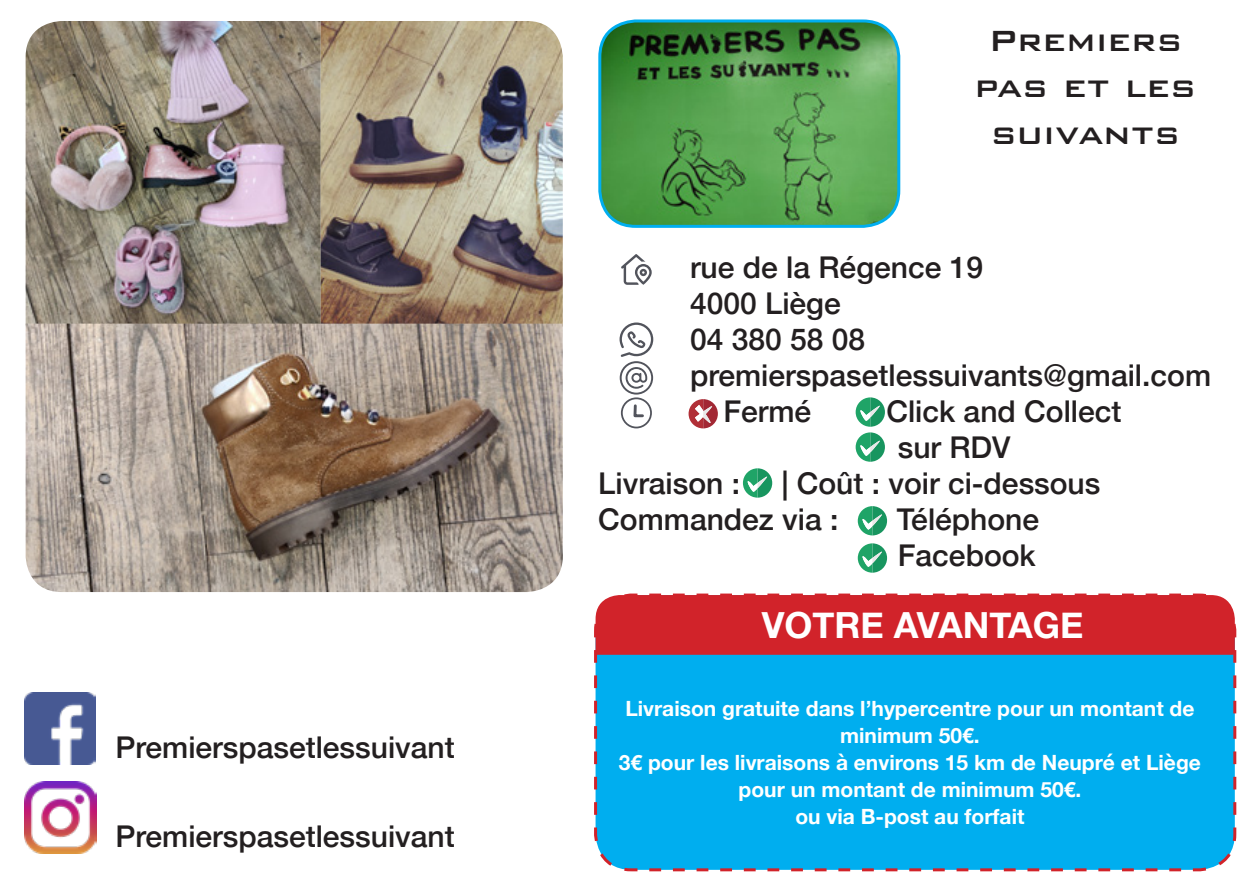
<style>
.page{position:relative;width:1259px;height:893px;background:#fff}
.page>*{position:absolute;margin:0;border:0;box-sizing:border-box;transform-origin:0 0}
.t1{font:500 39px/46.8px "Bank Gothic BT";color:#231f20;text-align:center}
.t2{font:700 36px "Helvetica Neue";color:#fff}
.t3{font:500 30px/36px "Helvetica Neue";color:#231f20}
.t4{font:700 21px/27px "Helvetica Neue";color:#fff;text-align:center}
</style>
<div class="page">
<img style="left:600px;top:21px;width:299px;height:205px">
<div style="left:598px;top:19px;width:302px;height:209px;border:3px solid #00aeef;border-radius:36px"></div>
<svg style="left:594px;top:628px;width:643px;height:244px;background:#14ade9"></svg>
<svg style="left:857px;top:543px;width:30px;height:30px"></svg>
<svg style="left:594px;top:593px;width:642px;height:228px;background:#3a8aba"></svg>
<svg style="left:621px;top:254px;width:31px;height:31px"></svg>
<svg style="left:619px;top:322px;width:34px;height:106px"></svg>
<svg style="left:857px;top:506px;width:30px;height:29px"></svg>
<svg style="left:855px;top:397px;width:30px;height:65px"></svg>
<svg style="left:688px;top:399px;width:30px;height:29px"></svg>
<svg style="left:743px;top:468px;width:29px;height:30px"></svg>
<img style="left:24px;top:781px;width:72px;height:72px">
<img style="left:24px;top:693px;width:72px;height:71px">
<img style="left:26px;top:21px;width:537px;height:303px">
<img style="left:26px;top:324px;width:537px;height:268px">
<p class="t3" style="left:116px;top:727px;width:341px">Premierspasetlessuivant</p>
<p class="t3" style="left:116px;top:816px;width:341px">Premierspasetlessuivant</p>
<p class="t1" style="left:974px;top:16px;width:223px">Premiers pas et les suivants</p>
<p class="t3" style="left:690px;top:247px;width:294px">rue de la Régence 19</p>
<p class="t3" style="left:690px;top:283px;width:152px">4000 Liège</p>
<p class="t3" style="left:690px;top:319px;width:177px">04 380 58 08</p>
<p class="t3" style="left:690px;top:355px;width:522px">premierspasetlessuivants@gmail.com</p>
<p class="t3" style="left:723px;top:391px;width:89px">Fermé</p>
<p class="t3" style="left:886px;top:391px;width:237px">Click and Collect</p>
<p class="t3" style="left:898px;top:427px;width:114px">sur RDV</p>
<p class="t3" style="left:598px;top:463px;width:143px">Livraison :</p>
<p class="t3" style="left:782px;top:463px;width:320px">| Coût : voir ci-dessous</p>
<p class="t3" style="left:598px;top:499px;width:242px">Commandez via :</p>
<p class="t3" style="left:897px;top:499px;width:144px">Téléphone<br>Facebook</p>
<p class="t2" style="left:762px;top:596px;width:323px">VOTRE AVANTAGE</p>
<p class="t4" style="left:625px;top:696px;width:570px">Livraison gratuite dans l’hypercentre pour un montant de minimum 50€.</p>
<p class="t4" style="left:619px;top:750px;width:583px">3€ pour les livraisons à environs 15 km de Neupré et Liège pour un montant de minimum 50€.</p>
<p class="t4" style="left:795px;top:804px;width:231px">ou via B-post au forfait</p>
</div>
